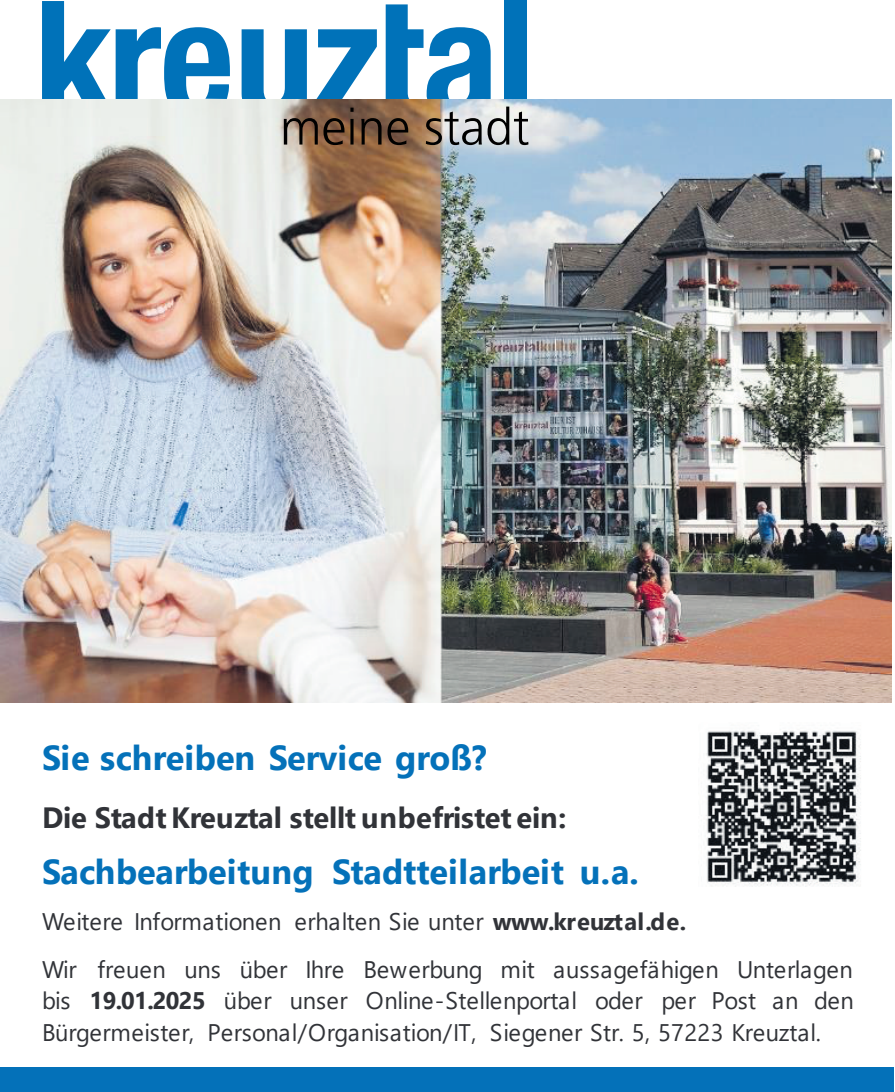
<style>
.page{position:relative;width:895px;height:1092px;background:#fff}
.page>*{position:absolute;margin:0;border:0;box-sizing:border-box;transform-origin:0 0}
.t1{font:700 34.65px "Segoe UI";color:#0471b9}
.t2{font:700 29.4px "Segoe UI";letter-spacing:-.01em;color:#313338}
.t3{font:23.8px/47.9px "Segoe UI";letter-spacing:-.01em;color:#313338}
.s1{font-weight:700}
</style>
<div class="page">
<div style="left:0;top:1066px;width:893px;height:25px;background:#0471b9"></div>
<img style="left:0;top:99px;width:891px;height:603px">
<svg style="left:284px;top:118px;width:60px;height:27px;background:#6a5342"></svg>
<hr style="left:350px;top:119px;width:3px;height:25px;background:#000">
<svg style="left:350px;top:108px;width:3px;height:4px"></svg>
<svg style="left:361px;top:118px;width:20px;height:26px"></svg>
<svg style="left:387px;top:118px;width:21px;height:27px"></svg>
<svg style="left:426px;top:107px;width:102px;height:38px;background:#a5a39f"></svg>
<svg style="left:241px;top:29px;width:25px;height:70px;background:#1e82c1"></svg>
<svg style="left:281px;top:29px;width:26px;height:70px;background:#2586c3"></svg>
<svg style="left:316px;top:29px;width:61px;height:70px"></svg>
<div style="left:504px;top:1px;width:22px;height:98px;background:#0072b9"></div>
<svg style="left:42px;top:1px;width:188px;height:98px"></svg>
<svg style="left:386px;top:4px;width:104px;height:95px"></svg>
<img style="left:706px;top:730px;width:155px;height:157px">
<p class="t1" style="left:42px;top:725px;width:446px">Sie schreiben Service groß?</p>
<p class="t2" style="left:42px;top:790px;width:526px">Die Stadt Kreuztal stellt unbefristet ein:</p>
<p class="t1" style="left:42px;top:839px;width:598px">Sachbearbeitung Stadtteilarbeit u.a.</p>
<p class="t3" style="left:42px;top:895px;width:812px">Weitere Informationen erhalten Sie unter <span class="s1">www.kreuztal.de.<br></span>Wir freuen uns über Ihre Bewerbung mit aussagefähigen Unterlagen</p>
<p class="t3" style="left:42px;top:982px;width:813px;line-height:31.8px">bis <span class="s1">19.01.2025</span> über unser Online-Stellenportal oder per Post an den<br>Bürgermeister, Personal/Organisation/IT, Siegener Str. 5, 57223 Kreuztal.</p>
</div>
